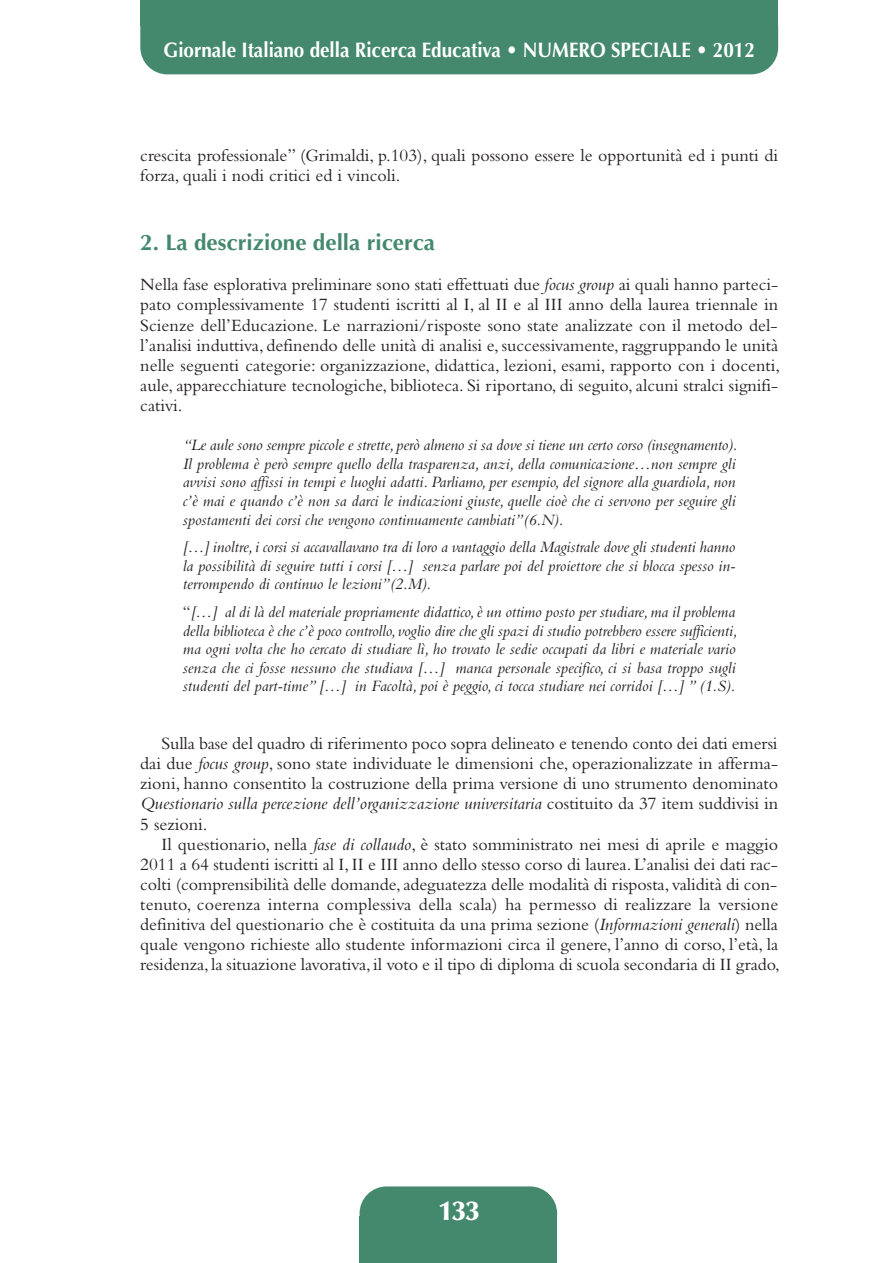
<style>
.page{position:relative;width:893px;height:1263px;background:#fff}
.page>*{position:absolute;margin:0;border:0;box-sizing:border-box;transform-origin:0 0}
.t1{font:900 27px "Optima";color:#fff}
.t2{font:700 22.5px "Optima";color:#44896d}
.t3{font:700 21px "Optima";color:#fff;scale:.9 1}
.t4{font:18px/20.1px "Bembo";color:#231f20}
.t5{font:italic 18px "Bembo";color:#231f20}
.t6{font:italic 16.5px/18.6px "Bembo";color:#231f20}
.s1{font-style:italic}
.s2{font-style:normal}
</style>
<div class="page">
<div style="left:140px;top:1px;width:638px;height:73px;background:#44896d;border-radius:27px"></div>
<div style="left:140px;top:0;width:638px;height:26px;background:#44896d"></div>
<div style="left:360px;top:1216px;width:197px;height:47px;background:#44896d"></div>
<div style="left:360px;top:1186px;width:197px;height:55px;background:#44896d;border-radius:27px"></div>
<p class="t3" style="left:164px;top:38px;width:658px">Giornale Italiano della Ricerca Educativa • NUMERO SPECIALE • 2012</p>
<p class="t4" style="left:140px;top:147px;width:639px">crescita professionale” (Grimaldi, p.103), quali possono essere le opportunità ed i punti di forza, quali i nodi critici ed i vincoli.</p>
<p class="t2" style="left:140px;top:229px;width:296px">2. La descrizione della ricerca</p>
<p class="t4" style="left:140px;top:276px;width:641px">Nella fase esplorativa preliminare sono stati effettuati due <span class="s1">focus group</span> ai quali hanno parteci&shy;pato complessivamente 17 studenti iscritti al I, al II e al III anno della laurea triennale in Scienze dell’Educazione. Le narrazioni/risposte sono state analizzate con il metodo del&shy;l’analisi induttiva, definendo delle unità di analisi e, successivamente, raggruppando le unità nelle seguenti categorie: organizzazione, didattica, lezioni, esami, rapporto con i docenti, aule, apparecchiature tecnologiche, biblioteca. Si riportano, di seguito, alcuni stralci signifi&shy;cativi.</p>
<p class="t6" style="left:183px;top:437px;width:556px">“Le aule sono sempre piccole e strette, però almeno si sa dove si tiene un certo corso (insegnamento).<br>Il problema è però sempre quello della trasparenza, anzi, della comunicazione…non sempre gli avvisi sono affissi in tempi e luoghi adatti. Parliamo, per esempio, del signore alla guardiola, non c’è mai e quando c’è non sa darci le indicazioni giuste, quelle cioè che ci servono per seguire gli spostamenti dei corsi che vengono continuamente cambiati”(6.N).</p>
<p class="t6" style="left:183px;top:539px;width:554px;text-align:justify">[…] inoltre, i corsi si accavallavano tra di loro a vantaggio della Magistrale dove gli studenti hanno la possibilità di seguire tutti i corsi […] senza parlare poi del proiettore che si blocca spesso in&shy;terrompendo di continuo le lezioni”(2.M).</p>
<p class="t6" style="left:183px;top:604px;width:556px"><span class="s2">“</span>[…] al di là del materiale propriamente didattico, è un ottimo posto per studiare, ma il problema della biblioteca è che c’è poco controllo, voglio dire che gli spazi di studio potrebbero essere sufficienti, ma ogni volta che ho cercato di studiare lì, ho trovato le sedie occupati da libri e materiale vario senza che ci fosse nessuno che studiava […] manca personale specifico, ci si basa troppo sugli studenti del part-time” […] in Facoltà, poi è peggio, ci tocca studiare nei corridoi […] ” (1.S).</p>
<p class="t4" style="left:162px;top:735px;width:618px">Sulla base del quadro di riferimento poco sopra delineato e tenendo conto dei dati emersi</p>
<p class="t4" style="left:140px;top:755px;width:639px">dai due <span class="s1">focus group</span>, sono state individuate le dimensioni che, operazionalizzate in afferma-</p>
<p class="t4" style="left:140px;top:775px;width:639px">zioni, hanno consentito la costruzione della prima versione di uno strumento denominato</p>
<p class="t5" style="left:140px;top:797px;width:639px">Questionario sulla percezione dell’organizzazione universitaria <span class="s2">costituito da 37 item suddivisi in</span></p>
<p class="t4" style="left:140px;top:816px;width:69px">5 sezioni.</p>
<p class="t4" style="left:162px;top:836px;width:618px">Il questionario, nella <span class="s1">fase di collaudo</span>, è stato somministrato nei mesi di aprile e maggio</p>
<p class="t4" style="left:140px;top:856px;width:639px">2011 a 64 studenti iscritti al I, II e III anno dello stesso corso di laurea. L’analisi dei dati rac-</p>
<p class="t4" style="left:140px;top:876px;width:639px">colti (comprensibilità delle domande, adeguatezza delle modalità di risposta, validità di con-</p>
<p class="t4" style="left:140px;top:896px;width:639px">tenuto, coerenza interna complessiva della scala) ha permesso di realizzare la versione</p>
<p class="t4" style="left:140px;top:916px;width:639px">definitiva del questionario che è costituita da una prima sezione (<span class="s1">Informazioni generali</span>) nella</p>
<p class="t4" style="left:140px;top:936px;width:639px">quale vengono richieste allo studente informazioni circa il genere, l’anno di corso, l’età, la</p>
<p class="t4" style="left:140px;top:956px;width:641px">residenza, la situazione lavorativa, il voto e il tipo di diploma di scuola secondaria di II grado,</p>
<p class="t1" style="left:439px;top:1200px;width:42px">133</p>
</div>
